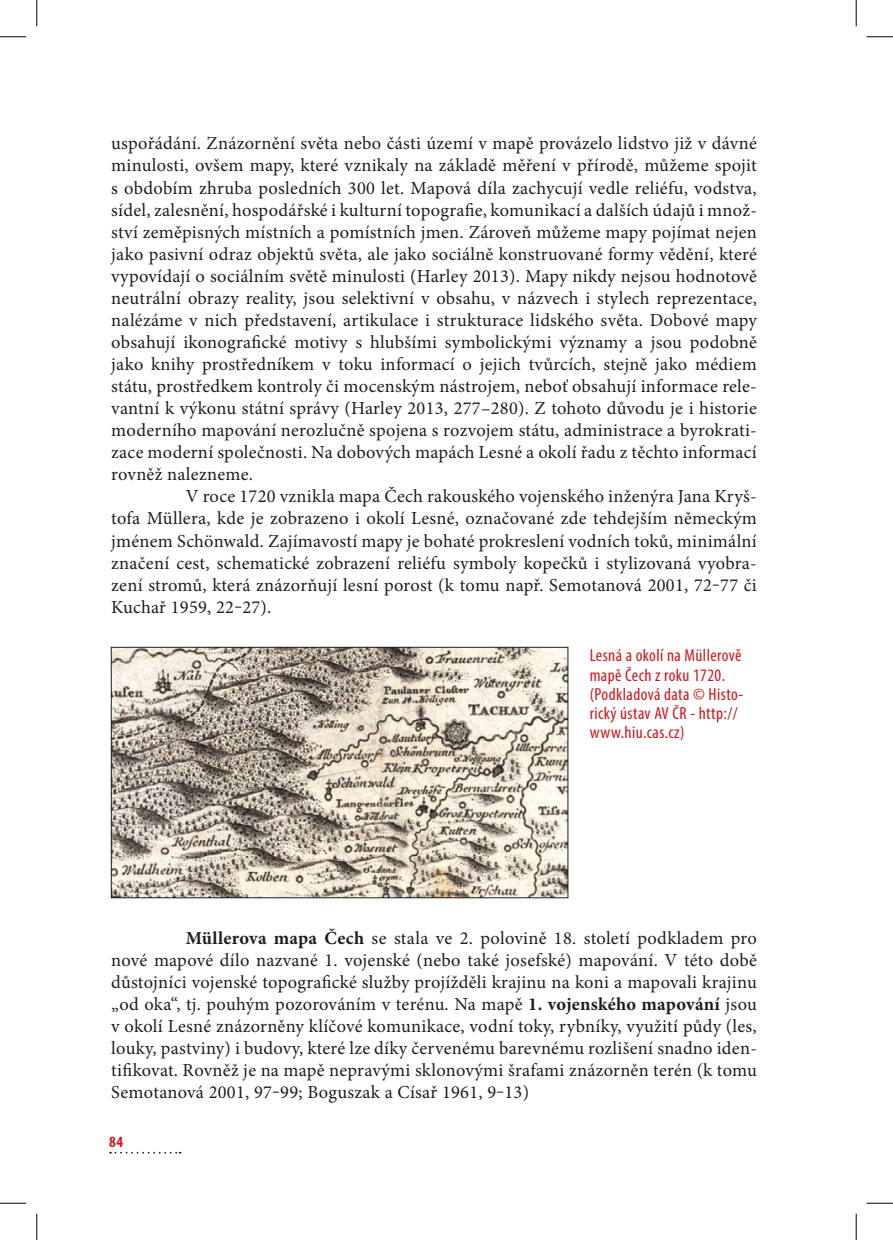
<style>
.page{position:relative;width:893px;height:1240px;background:#fff}
.page>*{position:absolute;margin:0;border:0;box-sizing:border-box;transform-origin:0 0}
.t1{font:18.38px/22.1px "Minion Pro";letter-spacing:.015em;color:#1d1d1b;text-align:justify}
.t2{font:condensed 17.5px/19.2px "Myriad Pro";letter-spacing:.025em;color:#cd171a}
.t3{font:700 condensed 15.75px "Myriad Pro";color:#cd171a}
.s1{font-weight:700}
</style>
<div class="page">
<svg style="left:110px;top:1151px;width:70px;height:2px"></svg>
<img style="left:113px;top:649px;width:453px;height:246px">
<div style="left:111px;top:647px;width:457px;height:250px;border:1px solid #1d1d1b"></div>
<svg style="left:0;top:36px;width:26px;height:1px"></svg>
<svg style="left:866px;top:36px;width:26px;height:1px"></svg>
<svg style="left:0;top:1202px;width:26px;height:1px"></svg>
<svg style="left:866px;top:1202px;width:26px;height:1px"></svg>
<svg style="left:36px;top:0;width:1px;height:26px"></svg>
<svg style="left:36px;top:1213px;width:1px;height:26px"></svg>
<svg style="left:855px;top:0;width:1px;height:26px"></svg>
<svg style="left:855px;top:1213px;width:1px;height:26px"></svg>
<p class="t1" style="left:111px;top:133px;width:646px">uspořádání. Znázornění světa nebo části území v mapě provázelo lidstvo již v dávné</p>
<p class="t1" style="left:111px;top:155px;width:646px">minulosti, ovšem mapy, které vznikaly na základě měření v přírodě, můžeme spojit</p>
<p class="t1" style="left:111px;top:177px;width:646px">s obdobím zhruba posledních 300 let. Mapová díla zachycují vedle reliéfu, vodstva,</p>
<p class="t1" style="left:111px;top:199px;width:646px">sídel, zalesnění, hospodářské i kulturní topografie, komunikací a dalších údajů i množ-</p>
<p class="t1" style="left:111px;top:221px;width:646px">ství zeměpisných místních a pomístních jmen. Zároveň můžeme mapy pojímat nejen</p>
<p class="t1" style="left:111px;top:243px;width:646px">jako pasivní odraz objektů světa, ale jako sociálně konstruované formy vědění, které</p>
<p class="t1" style="left:111px;top:265px;width:646px">vypovídají o sociálním světě minulosti (Harley 2013). Mapy nikdy nejsou hodnotově</p>
<p class="t1" style="left:111px;top:287px;width:646px">neutrální obrazy reality, jsou selektivní v obsahu, v názvech i stylech reprezentace,</p>
<p class="t1" style="left:111px;top:309px;width:646px">nalézáme v nich představení, artikulace i strukturace lidského světa. Dobové mapy</p>
<p class="t1" style="left:111px;top:331px;width:646px">obsahují ikonografické motivy s hlubšími symbolickými významy a jsou podobně</p>
<p class="t1" style="left:111px;top:353px;width:646px">jako knihy prostředníkem v toku informací o jejich tvůrcích, stejně jako médiem</p>
<p class="t1" style="left:111px;top:375px;width:646px">státu, prostředkem kontroly či mocenským nástrojem, neboť obsahují informace rele-</p>
<p class="t1" style="left:111px;top:397px;width:646px">vantní k výkonu státní správy (Harley 2013, 277–280). Z tohoto důvodu je i historie</p>
<p class="t1" style="left:111px;top:419px;width:646px">moderního mapování nerozlučně spojena s rozvojem státu, administrace a byrokrati-</p>
<p class="t1" style="left:111px;top:441px;width:646px">zace moderní společnosti. Na dobových mapách Lesné a okolí řadu z těchto informací</p>
<p class="t1" style="left:111px;top:463px;width:143px">rovněž nalezneme.</p>
<p class="t1" style="left:186px;top:485px;width:572px">V roce 1720 vznikla mapa Čech rakouského vojenského inženýra Jana Kryš-</p>
<p class="t1" style="left:111px;top:507px;width:646px">tofa Müllera, kde je zobrazeno i okolí Lesné, označované zde tehdejším německým</p>
<p class="t1" style="left:111px;top:529px;width:646px">jménem Schönwald. Zajímavostí mapy je bohaté prokreslení vodních toků, minimální</p>
<p class="t1" style="left:111px;top:551px;width:646px">značení cest, schematické zobrazení reliéfu symboly kopečků i stylizovaná vyobra-</p>
<p class="t1" style="left:111px;top:574px;width:646px">zení stromů, která znázorňují lesní porost (k tomu např. Semotanová 2001, 72‒77 či</p>
<p class="t1" style="left:111px;top:596px;width:161px">Kuchař 1959, 22‒27).</p>
<p class="t2" style="left:589px;top:645px;width:155px">Lesná a okolí na Müllerově mapě Čech z roku 1720. (Podkladová data © Histo&shy;rický ústav AV ČR - http:// www.hiu.cas.cz)</p>
<p class="t1" style="left:111px;top:926px;width:646px;text-indent:74px"><span class="s1">Müllerova mapa Čech</span> se stala ve 2. polovině 18. století podkladem pro nové mapové dílo nazvané 1. vojenské (nebo také josefské) mapování. V této době důstojníci vojenské topografické služby projížděli krajinu na koni a mapovali krajinu „od oka“, tj. pouhým pozorováním v terénu. Na mapě <span class="s1">1. vojenského mapování</span> jsou v okolí Lesné znázorněny klíčové komunikace, vodní toky, rybníky, využití půdy (les, louky, pastviny) i budovy, které lze díky červenému barevnému rozlišení snadno iden&shy;tifikovat. Rovněž je na mapě nepravými sklonovými šrafami znázorněn terén (k tomu Semotanová 2001, 97‒99; Boguszak a Císař 1961, 9‒13)</p>
<p class="t3" style="left:109px;top:1131px;width:15px">84</p>
</div>
